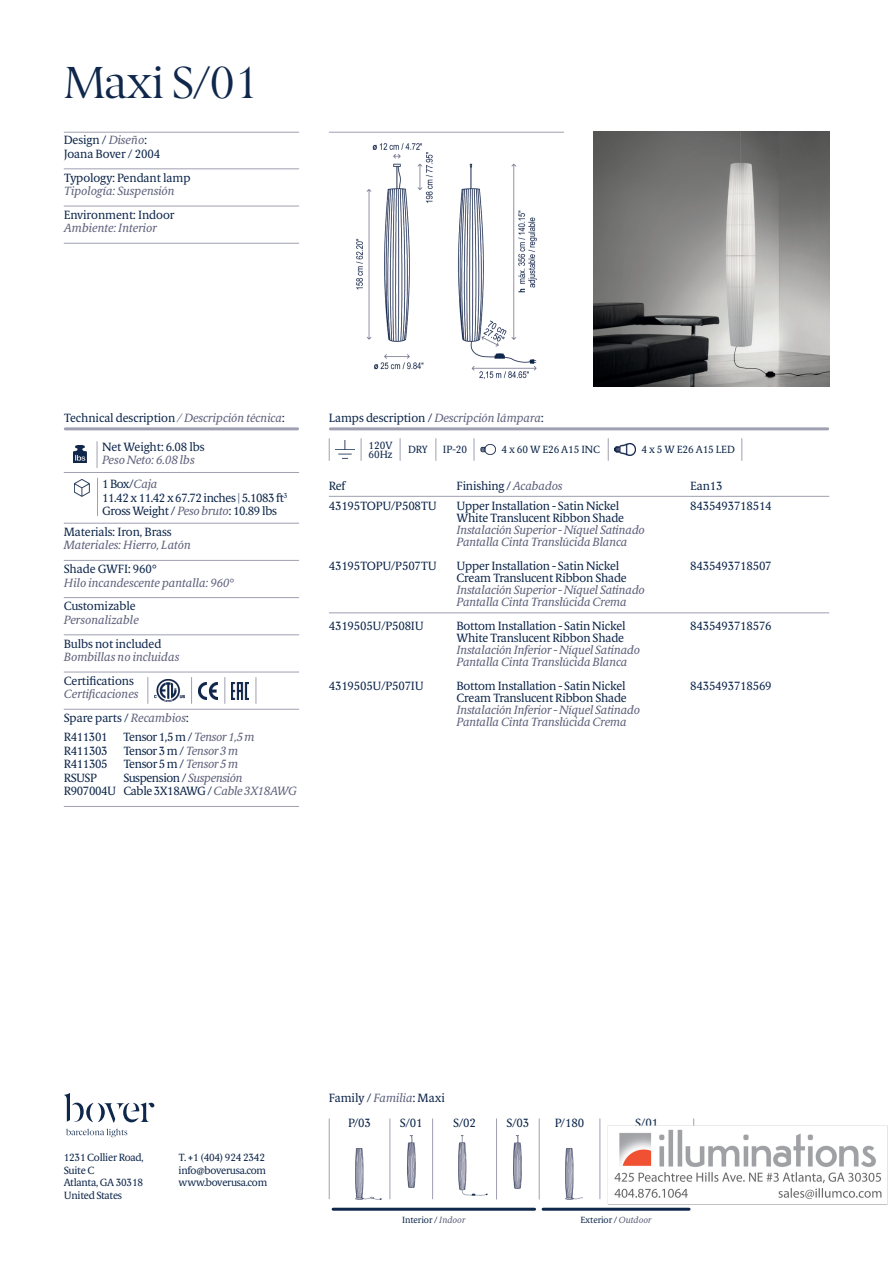
<style>
.page{position:relative;width:893px;height:1263px;background:#fff}
.page>*{position:absolute;margin:0;border:0;box-sizing:border-box;transform-origin:0 0}
.t1{font:45px "Berlingske Serif";letter-spacing:-.025em;color:#0e274b}
.t2{font:12px/13.5px "Berlingske Serif Tx";letter-spacing:-.02em;color:#0e274b}
.t3{font:italic 12px/12px "Berlingske Serif Tx";letter-spacing:-.02em;color:#5f627c}
.t4{font:10.5px/12.8px "Berlingske Serif Tx";letter-spacing:-.025em;color:#0e274b}
.t5{font:9px "Berlingske Serif Tx";letter-spacing:-.01em;color:#0e274b}
.s1{font-style:italic;color:#5f627c}
.s2{font-style:normal;color:#0e274b}
</style>
<div class="page">
<hr style="left:333px;top:1208px;width:202px;height:3px;background:#0e274b">
<hr style="left:543px;top:1208px;width:146px;height:3px;background:#0e274b">
<img style="left:63px;top:131px;width:825px;height:1078px">
<h1 class="t1" style="left:64px;top:53px;width:197px">Maxi S/01</h1>
<p class="t2" style="left:64px;top:133px;width:98px">Design / <span class="s1">Diseño</span>:<br>Joana Bover / 2004</p>
<p class="t2" style="left:64px;top:171px;width:128px">Typology: Pendant lamp</p>
<p class="t3" style="left:64px;top:185px;width:113px">Tipología: Suspensión</p>
<p class="t2" style="left:64px;top:208px;width:112px">Environment: Indoor</p>
<p class="t3" style="left:64px;top:222px;width:95px">Ambiente: Interior</p>
<p class="t2" style="left:64px;top:411px;width:222px">Technical description <span class="s1">/ Descripción técnica</span>:</p>
<p class="t2" style="left:329px;top:411px;width:216px">Lamps description / <span class="s1">Descripción lámpara</span>:</p>
<p class="t4" style="left:369px;top:441px;width:26px;line-height:9px">120V<br>60Hz</p>
<p class="t4" style="left:408px;top:443px;width:21px">DRY</p>
<p class="t4" style="left:443px;top:443px;width:26px">IP-20</p>
<p class="t4" style="left:502px;top:443px;width:100px">4 x 60 W E26 A15 INC</p>
<p class="t4" style="left:641px;top:443px;width:95px">4 x 5 W E26 A15 LED</p>
<p class="t2" style="left:102px;top:440px;width:104px">Net Weight: 6.08 lbs</p>
<p class="t3" style="left:102px;top:448px;width:94px;line-height:23.7px">Peso Neto: 6.08 lbs<br><span class="s2">1 Box/</span>Caja</p>
<p class="t2" style="left:102px;top:491px;width:187px">11.42 x 11.42 x 67.72 inches | 5.1083 ft<sup>3<br></sup>Gross Weight / <span class="s1">Peso bruto</span>: 10.89 lbs</p>
<p class="t2" style="left:64px;top:525px;width:109px">Materials: Iron, Brass</p>
<p class="t3" style="left:64px;top:539px;width:129px">Materiales: Hierro, Latón</p>
<p class="t2" style="left:64px;top:562px;width:94px">Shade GWFI: 960°</p>
<p class="t3" style="left:64px;top:576px;width:172px">Hilo incandescente pantalla: 960°</p>
<p class="t2" style="left:64px;top:599px;width:73px">Customizable</p>
<p class="t3" style="left:64px;top:614px;width:77px">Personalizable</p>
<p class="t2" style="left:64px;top:636px;width:99px">Bulbs not included</p>
<p class="t3" style="left:64px;top:651px;width:117px">Bombillas no incluidas</p>
<p class="t2" style="left:64px;top:674px;width:72px">Certifications</p>
<p class="t3" style="left:64px;top:682px;width:126px;line-height:23.7px">Certificaciones<br><span class="s2">Spare parts /</span> Recambios<span class="s2">:</span></p>
<p class="t2" style="left:64px;top:730px;width:45px">R411301</p>
<p class="t2" style="left:123px;top:730px;width:133px">Tensor 1,5 m / <span class="s1">Tensor 1,5 m</span></p>
<p class="t2" style="left:64px;top:744px;width:45px">R411303</p>
<p class="t2" style="left:123px;top:744px;width:116px">Tensor 3 m / <span class="s1">Tensor 3 m</span></p>
<p class="t2" style="left:64px;top:757px;width:45px">R411305</p>
<p class="t2" style="left:123px;top:757px;width:116px">Tensor 5 m / <span class="s1">Tensor 5 m</span></p>
<p class="t2" style="left:64px;top:771px;width:35px">RSUSP</p>
<p class="t2" style="left:329px;top:479px;width:18px">Ref</p>
<p class="t2" style="left:456px;top:479px;width:108px">Finishing / <span class="s1">Acabados</span></p>
<p class="t2" style="left:690px;top:479px;width:34px">Ean13</p>
<p class="t2" style="left:329px;top:499px;width:109px">43195TOPU/P508TU</p>
<p class="t2" style="left:456px;top:499px;width:164px">Upper Installation - Satin Nickel</p>
<p class="t2" style="left:690px;top:499px;width:83px">8435493718514</p>
<p class="t2" style="left:456px;top:511px;width:169px">White Translucent Ribbon Shade</p>
<p class="t3" style="left:456px;top:524px;width:190px">Instalación Superior - Níquel Satinado<br>Pantalla Cinta Translúcida Blanca</p>
<p class="t2" style="left:329px;top:559px;width:109px">43195TOPU/P507TU</p>
<p class="t2" style="left:456px;top:559px;width:164px">Upper Installation - Satin Nickel</p>
<p class="t2" style="left:690px;top:559px;width:83px">8435493718507</p>
<p class="t2" style="left:456px;top:571px;width:172px">Cream Translucent Ribbon Shade</p>
<p class="t3" style="left:456px;top:584px;width:190px">Instalación Superior - Níquel Satinado<br>Pantalla Cinta Translúcida Crema</p>
<p class="t2" style="left:329px;top:619px;width:96px">4319505U/P508IU</p>
<p class="t2" style="left:456px;top:619px;width:171px">Bottom Installation - Satin Nickel</p>
<p class="t2" style="left:690px;top:619px;width:83px">8435493718576</p>
<p class="t2" style="left:456px;top:631px;width:169px">White Translucent Ribbon Shade</p>
<p class="t3" style="left:456px;top:644px;width:185px">Instalación Inferior - Níquel Satinado<br>Pantalla Cinta Translúcida Blanca</p>
<p class="t2" style="left:329px;top:679px;width:96px">4319505U/P507IU</p>
<p class="t2" style="left:456px;top:679px;width:171px">Bottom Installation - Satin Nickel</p>
<p class="t2" style="left:690px;top:679px;width:83px">8435493718569</p>
<p class="t2" style="left:456px;top:691px;width:172px">Cream Translucent Ribbon Shade</p>
<p class="t3" style="left:456px;top:704px;width:185px">Instalación Inferior - Níquel Satinado<br>Pantalla Cinta Translúcida Crema</p>
<p class="t2" style="left:64px;top:771px;width:235px;text-align:center">Suspension / <span class="s1">Suspensión<br></span>R907004U Cable 3X18AWG / <span class="s1">Cable 3X18AWG</span></p>
<p class="t2" style="left:329px;top:1091px;width:118px">Family / <span class="s1">Familia</span>: Maxi</p>
<p class="t4" style="left:64px;top:1151px;width:81px">1231 Collier Road,<br>Suite C<br>Atlanta, GA 30318<br>United States</p>
<p class="t4" style="left:179px;top:1151px;width:90px">T. +1 (404) 924 2342 info@boverusa.com www.boverusa.com</p>
<p class="t2" style="left:348px;top:1116px;width:25px">P/03</p>
<p class="t2" style="left:400px;top:1116px;width:25px">S/01</p>
<p class="t2" style="left:453px;top:1116px;width:25px">S/02</p>
<p class="t2" style="left:506px;top:1116px;width:25px">S/03</p>
<p class="t2" style="left:555px;top:1116px;width:31px">P/180</p>
<p class="t2" style="left:635px;top:1116px;width:25px">S/01</p>
<p class="t5" style="left:402px;top:1213px;width:65px">Interior / <span class="s1">Indoor</span></p>
<p class="t5" style="left:580px;top:1213px;width:73px">Exterior / <span class="s1">Outdoor</span></p>
</div>
